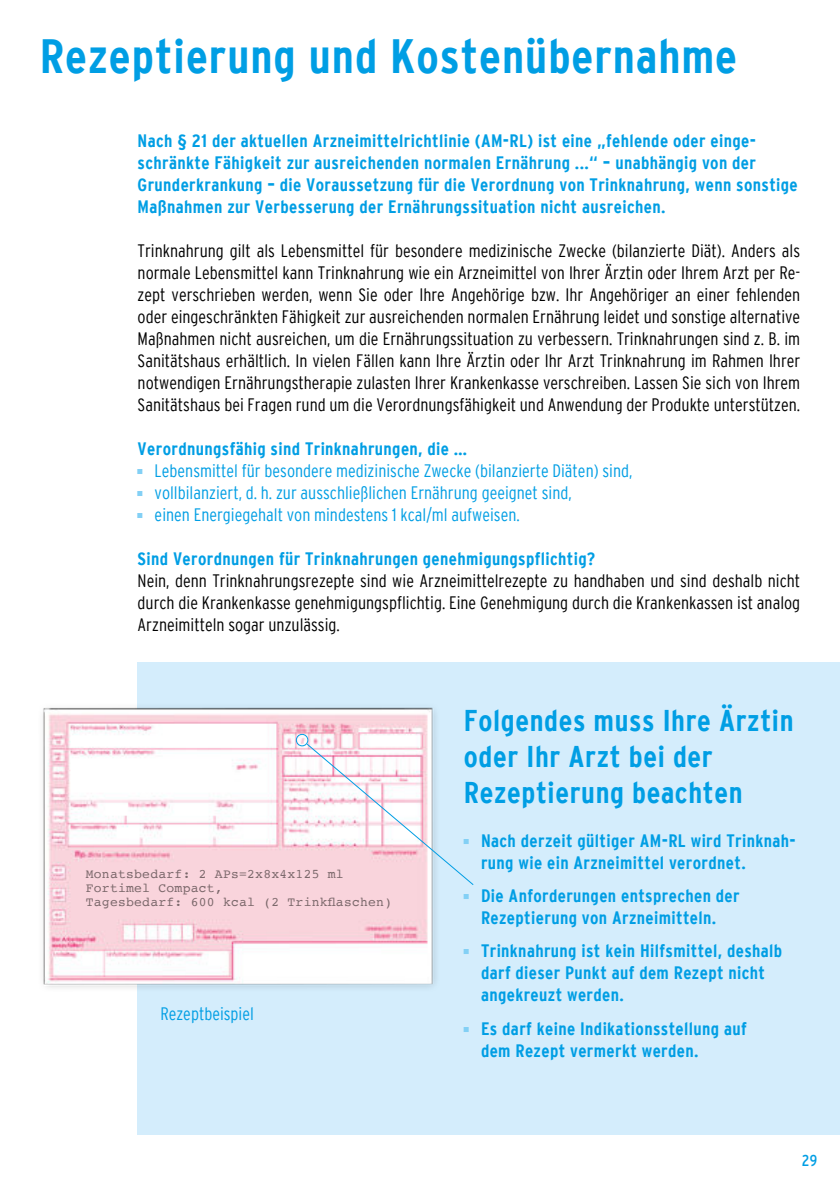
<style>
.page{position:relative;width:840px;height:1191px;background:#fff}
.page>*{position:absolute;margin:0;border:0;box-sizing:border-box;transform-origin:0 0}
.t1{font:700 condensed 48px "Interstate";letter-spacing:.02em;color:#009ee4}
.t2{font:700 condensed 30px/36px "Interstate";letter-spacing:.02em;color:#009ee4}
.t3{font:300 condensed 18px/22px "Interstate";color:#000;text-align:justify}
.t4{font:700 condensed 18px/22px "Interstate";letter-spacing:.02em;color:#009ee4}
.t5{font:300 condensed 18px/22px "Interstate";color:#009ee4}
.t6{font:16px "Inter Reg Con";color:#009ee4}
.t7{font:13px/14px "Courier";letter-spacing:.02em;color:#7e7e7d}
</style>
<div class="page">
<div style="left:137px;top:662px;width:702px;height:472px;background:#d4edfc"></div>
<img style="left:43px;top:707px;width:393px;height:281px">
<div style="left:296px;top:734px;width:12px;height:12px;border:1px solid #009ee4;border-radius:50%"></div>
<svg style="left:305px;top:742px;width:169px;height:144px"></svg>
<h1 class="t1" style="left:40px;top:35px;width:698px">Rezeptierung und Kostenübernahme</h1>
<p class="t4" style="left:137px;top:131px;width:661px">Nach § 21 der aktuellen Arzneimittelrichtlinie (AM-RL) ist eine „fehlende oder einge&shy;schränkte Fähigkeit zur ausreichenden normalen Ernährung “ – unabhängig von der Grunderkrankung – die Voraussetzung für die Verordnung von Trinknahrung, wenn sonstige Maßnahmen zur Verbesserung der Ernährungssituation nicht ausreichen</p>
<p class="t3" style="left:137px;top:241px;width:663px">Trinknahrung gilt als Lebensmittel für besondere medizinische Zwecke (bilanzierte Diät) . Anders als normale Lebensmittel kann Trinknahrung wie ein Arzneimittel von Ihrer Ärztin oder Ihrem Arzt per Re&shy;zept verschrieben werden, wenn Sie oder Ihre Angehörige bzw . Ihr Angehöriger an einer fehlenden oder eingeschränkten Fähigkeit zur ausreichenden normalen Ernährung leidet und sonstige alternative Maßnahmen nicht ausreichen, um die Ernährungssituation zu verbessern . Trinknahrungen sind z . B . im Sanitätshaus erhältlich . In vielen Fällen kann Ihre Ärztin oder Ihr Arzt Trinknahrung im Rahmen Ihrer notwendigen Ernährungstherapie zulasten Ihrer Krankenkasse verschreiben . Lassen Sie sich von Ihrem Sanitätshaus bei Fragen rund um die Verordnungsfähigkeit und Anwendung der Produkte unterstützen .</p>
<p class="t4" style="left:137px;top:438px;width:331px">Verordnungsfähig sind Trinknahrungen, die …</p>
<p class="t5" style="left:154px;top:461px;width:479px">Lebensmittel für besondere medizinische Zwecke (bilanzierte Diäten) sind, vollbilanziert, d . h . zur ausschließlichen Ernährung geeignet sind,<br>einen Energiegehalt von mindestens 1 kcal/ml aufweisen .</p>
<p class="t4" style="left:137px;top:549px;width:459px">Sind Verordnungen für Trinknahrungen genehmigungspflichtig?</p>
<p class="t3" style="left:137px;top:571px;width:663px">Nein, denn Trinknahrungsrezepte sind wie Arzneimittelrezepte zu handhaben und sind deshalb nicht durch die Krankenkasse genehmigungspflichtig . Eine Genehmigung durch die Krankenkassen ist analog Arzneimitteln sogar unzulässig .</p>
<p class="t7" style="left:86px;top:867px;width:308px">Monatsbedarf: 2 APs=2x8x4x125 ml<br>Fortimel Compact,<br>Tagesbedarf: 600 kcal (2 Trinkflaschen)</p>
<p class="t5" style="left:160px;top:1003px;width:95px">Rezeptbeispiel</p>
<h2 class="t2" style="left:463px;top:703px;width:331px">Folgendes muss Ihre Ärztin oder Ihr Arzt bei der<br>Rezeptierung beachten</h2>
<p class="t4" style="left:480px;top:830px;width:316px">Nach derzeit gültiger AM-RL wird Trinknah&shy;rung wie ein Arzneimittel verordnet</p>
<p class="t4" style="left:480px;top:885px;width:260px">Die Anforderungen entsprechen der<br>Rezeptierung von Arzneimitteln</p>
<p class="t4" style="left:480px;top:941px;width:302px">Trinknahrung ist kein Hilfsmittel, deshalb darf dieser Punkt auf dem Rezept nicht angekreuzt werden</p>
<p class="t4" style="left:480px;top:1018px;width:267px">Es darf keine Indikationsstellung auf dem Rezept vermerkt werden</p>
<p class="t6" style="left:801px;top:1153px;width:17px">29</p>
</div>
